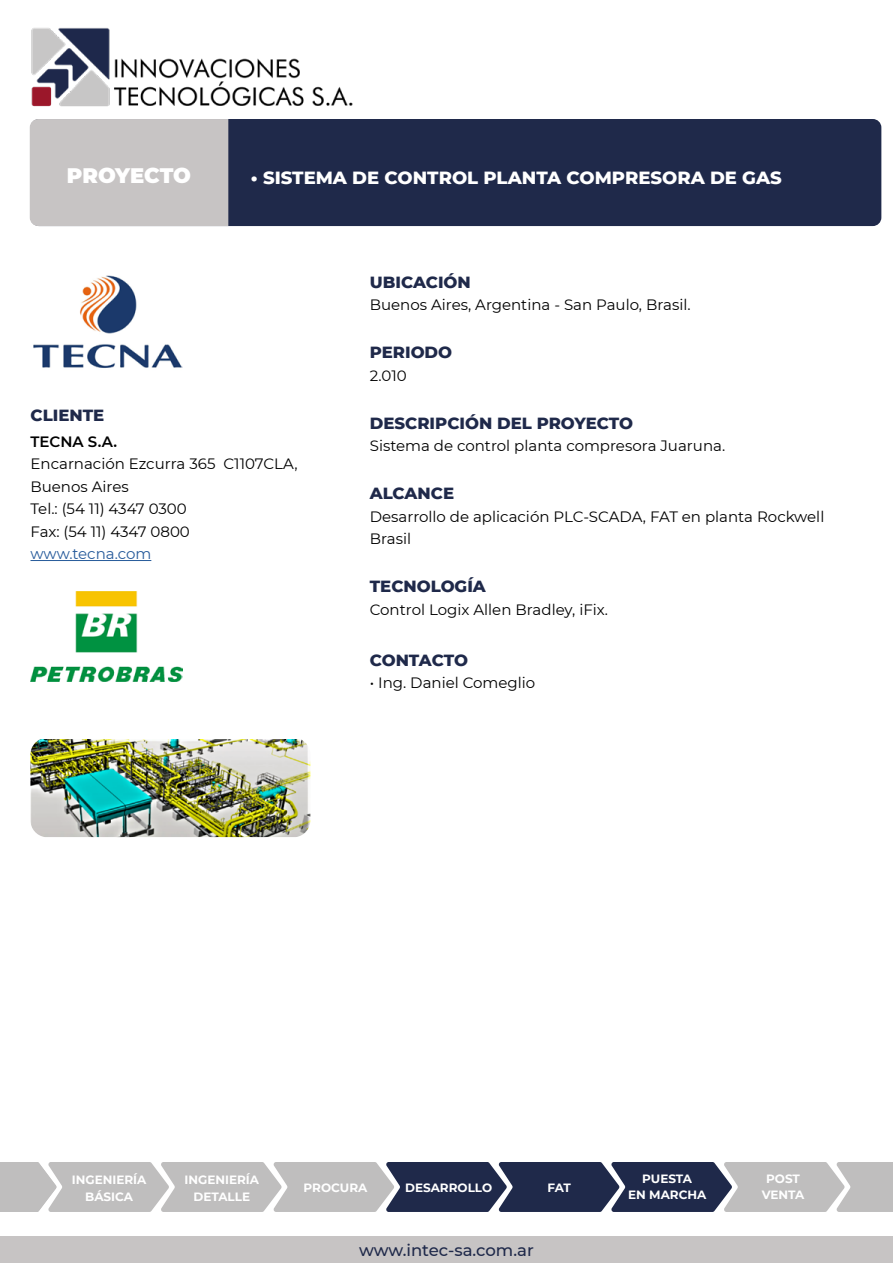
<style>
.page{position:relative;width:893px;height:1263px;background:#fff}
.page>*{position:absolute;margin:0;border:0;box-sizing:border-box;transform-origin:0 0}
.t1{font:900 21px "Montserrat";letter-spacing:-.005em;color:#fff}
.t2{font:800 18px "Montserrat";color:#fff}
.t3{font:800 16.5px "Montserrat";color:#1f294a}
.t4{font:500 16.5px "Montserrat";color:#1f294a}
.t5{font:15px/22.5px "Montserrat";color:#000}
.t6{font:15px "Montserrat";letter-spacing:-.005em;color:#275b9b}
.t7{font:600 15px "Montserrat";color:#000}
.t8{font:700 12px/16.5px "Montserrat";color:#fff;text-align:center}
</style>
<div class="page">
<img style="left:31px;top:28px;width:322px;height:79px">
<div style="left:30px;top:119px;width:851px;height:107px;background:#1f294a;border-radius:9px"></div>
<div style="left:30px;top:119px;width:198px;height:107px;background:#c7c4c4"></div>
<div style="left:0;top:1236px;width:893px;height:27px;background:#c7c4c4"></div>
<svg style="left:0;top:1162px;width:893px;height:50px;background:#8a8d99"></svg>
<img style="left:30px;top:739px;width:280px;height:98px">
<img style="left:33px;top:275px;width:150px;height:93px">
<img style="left:30px;top:591px;width:153px;height:90px">
<hr style="left:30px;top:560px;width:121px;height:1px;background:#275b9b">
<h1 class="t1" style="left:67px;top:159px;width:126px">PROYECTO</h1>
<p class="t2" style="left:251px;top:164px;width:532px">• SISTEMA DE CONTROL PLANTA COMPRESORA DE GAS</p>
<p class="t3" style="left:30px;top:403px;width:75px">CLIENTE</p>
<p class="t7" style="left:30px;top:431px;width:88px">TECNA S.A.</p>
<p class="t5" style="left:30px;top:452px;width:269px">Encarnación Ezcurra 365 C1107CLA,<br>Buenos Aires<br>Tel.: (54 11) 4347 0300<br>Fax: (54 11) 4347 0800</p>
<p class="t6" style="left:30px;top:544px;width:122px">www.tecna.com</p>
<p class="t3" style="left:370px;top:270px;width:103px">UBICACIÓN</p>
<p class="t5" style="left:370px;top:293px;width:322px">Buenos Aires, Argentina - San Paulo, Brasil.</p>
<p class="t3" style="left:370px;top:340px;width:84px">PERIODO</p>
<p class="t5" style="left:370px;top:364px;width:38px">2.010</p>
<p class="t3" style="left:370px;top:411px;width:265px">DESCRIPCIÓN DEL PROYECTO</p>
<p class="t5" style="left:370px;top:434px;width:357px">Sistema de control planta compresora Juaruna.</p>
<p class="t3" style="left:370px;top:481px;width:86px">ALCANCE</p>
<p class="t5" style="left:370px;top:505px;width:456px">Desarrollo de aplicación PLC-SCADA, FAT en planta Rockwell<br>Brasil</p>
<p class="t3" style="left:370px;top:574px;width:118px">TECNOLOGÍA</p>
<p class="t5" style="left:370px;top:598px;width:240px">Control Logix Allen Bradley, iFix.</p>
<p class="t3" style="left:370px;top:648px;width:100px">CONTACTO</p>
<p class="t5" style="left:370px;top:671px;width:167px">• Ing. Daniel Comeglio</p>
<p class="t8" style="left:72px;top:1171px;width:76px">INGENIERÍA<br>BÁSICA</p>
<p class="t8" style="left:185px;top:1171px;width:76px">INGENIERÍA<br>DETALLE</p>
<p class="t8" style="left:304px;top:1178px;width:65px">PROCURA</p>
<p class="t8" style="left:405px;top:1178px;width:89px">DESARROLLO</p>
<p class="t8" style="left:547px;top:1178px;width:25px">FAT</p>
<p class="t8" style="left:628px;top:1169px;width:80px">PUESTA<br>EN MARCHA</p>
<p class="t8" style="left:762px;top:1169px;width:44px">POST<br>VENTA</p>
<p class="t4" style="left:359px;top:1239px;width:176px">www.intec-sa.com.ar</p>
</div>
